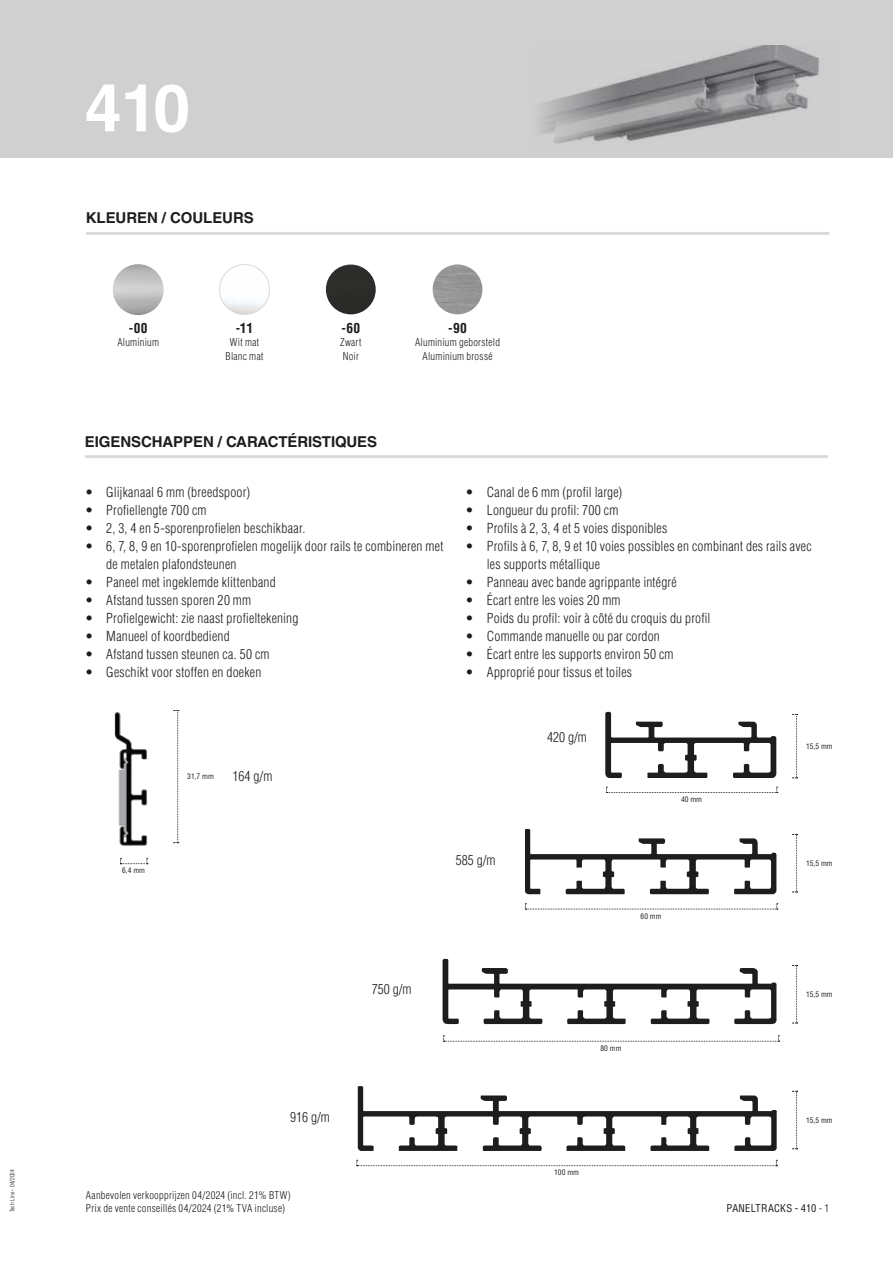
<style>
.page{position:relative;width:893px;height:1263px;background:#fff}
.page>*{position:absolute;margin:0;border:0;box-sizing:border-box;transform-origin:0 0}
.t1{font:700 66px "Helvetica LT Std";color:#fff}
.t2{font:700 15px "Helvetica LT Std";letter-spacing:-.005em;color:#1d1d1b}
.t3{font:300 condensed 13.5px/18px "Helvetica LT Std";letter-spacing:.015em;color:#1d1d1b}
.t4{font:700 condensed 13.5px "Helvetica LT Std";letter-spacing:.03em;color:#1d1d1b}
.t5{font:300 condensed 10.5px/13.5px "Helvetica LT Std";letter-spacing:.025em;color:#1d1d1b}
.t6{font:condensed 10.5px "Helvetica LT Std";letter-spacing:.02em;color:#1d1d1b}
.t7{font:condensed 7.5px "Helvetica LT Std";color:#1d1d1b}
.t8{font:300 condensed 6px "Helvetica LT Std";letter-spacing:.01em;color:#1d1d1b}
.s1{font-weight:300}
</style>
<div class="page">
<img style="left:356px;top:1087px;width:422px;height:74px">
<img style="left:605px;top:711px;width:172px;height:67px">
<img style="left:442px;top:958px;width:335px;height:67px">
<img style="left:525px;top:828px;width:252px;height:67px">
<svg style="left:606px;top:787px;width:172px;height:6px"></svg>
<svg style="left:792px;top:714px;width:6px;height:64px"></svg>
<svg style="left:792px;top:834px;width:6px;height:58px"></svg>
<svg style="left:792px;top:965px;width:6px;height:59px"></svg>
<svg style="left:792px;top:1091px;width:6px;height:58px"></svg>
<svg style="left:525px;top:903px;width:253px;height:7px"></svg>
<svg style="left:443px;top:1035px;width:336px;height:7px"></svg>
<svg style="left:356px;top:1160px;width:421px;height:6px"></svg>
<svg style="left:120px;top:858px;width:28px;height:6px"></svg>
<svg style="left:174px;top:710px;width:5px;height:133px"></svg>
<div style="left:0;top:0;width:893px;height:157px;background:#d0d0d0"></div>
<img style="left:539px;top:45px;width:281px;height:99px">
<div style="left:219px;top:264px;width:51px;height:51px;border:1px solid #dadada;border-radius:50%"></div>
<img style="left:113px;top:264px;width:51px;height:51px;border-radius:25px">
<div style="left:326px;top:265px;width:50px;height:49px;background:#2b2b2a;border-radius:25px"></div>
<img style="left:114px;top:712px;width:33px;height:133px">
<hr style="left:85px;top:455px;width:743px;height:3px;background:#dadada">
<hr style="left:86px;top:232px;width:743px;height:3px;background:#dadada">
<p class="t8" style="left:8px;top:1212px;width:45px;rotate:-90deg">Tech Line - 04/2024</p>
<h1 class="t1" style="left:85px;top:68px;width:107px">410</h1>
<p class="t2" style="left:86px;top:209px;width:169px">KLEUREN / COULEURS</p>
<p class="t4" style="left:129px;top:320px;width:20px">-00</p>
<p class="t5" style="left:117px;top:336px;width:43px">Aluminium</p>
<p class="t4" style="left:236px;top:319px;width:19px">-11</p>
<p class="t5" style="left:226px;top:336px;width:39px;text-align:center">Wit mat<br>Blanc mat</p>
<p class="t4" style="left:341px;top:320px;width:20px">-60</p>
<p class="t5" style="left:340px;top:336px;width:23px">Zwart<br>Noir</p>
<p class="t4" style="left:448px;top:320px;width:20px">-90</p>
<p class="t5" style="left:415px;top:336px;width:86px;text-align:center">Aluminium geborsteld<br>Aluminium brossé</p>
<p class="t2" style="left:85px;top:432px;width:294px">EIGENSCHAPPEN / CARACTÉRISTIQUES</p>
<p class="t3" style="left:85px;top:483px;width:167px">• Glijkanaal 6 mm (breedspoor)</p>
<p class="t3" style="left:85px;top:501px;width:123px">• Profiellengte 700 cm</p>
<p class="t3" style="left:85px;top:519px;width:222px">• 2, 3, 4 en 5-sporenprofielen beschikbaar.</p>
<p class="t3" style="left:106px;top:537px;width:339px;text-indent:-21px">• 6, 7, 8, 9 en 10-sporenprofielen mogelijk door rails te combineren met de metalen plafondsteunen</p>
<p class="t3" style="left:85px;top:573px;width:192px">• Paneel met ingeklemde klittenband</p>
<p class="t3" style="left:85px;top:591px;width:168px">• Afstand tussen sporen 20 mm</p>
<p class="t3" style="left:85px;top:609px;width:215px">• Profielgewicht: zie naast profieltekening</p>
<p class="t3" style="left:85px;top:627px;width:146px">• Manueel of koordbediend</p>
<p class="t3" style="left:85px;top:645px;width:186px">• Afstand tussen steunen ca. 50 cm</p>
<p class="t3" style="left:85px;top:663px;width:178px">• Geschikt voor stoffen en doeken</p>
<p class="t7" style="left:187px;top:772px;width:28px">31,7 mm</p>
<p class="t3" style="left:233px;top:767px;width:41px">164 g/m</p>
<p class="t3" style="left:466px;top:483px;width:158px">• Canal de 6 mm (profil large)</p>
<p class="t3" style="left:466px;top:501px;width:154px">• Longueur du profil: 700 cm</p>
<p class="t3" style="left:466px;top:519px;width:203px">• Profils à 2, 3, 4 et 5 voies disponibles</p>
<p class="t3" style="left:487px;top:537px;width:326px;text-indent:-21px">• Profils à 6, 7, 8, 9 et 10 voies possibles en combinant des rails avec les supports métallique</p>
<p class="t3" style="left:466px;top:573px;width:213px">• Panneau avec bande agrippante intégré</p>
<p class="t3" style="left:466px;top:591px;width:157px">• Écart entre les voies 20 mm</p>
<p class="t3" style="left:466px;top:609px;width:246px">• Poids du profil: voir à côté du croquis du profil</p>
<p class="t3" style="left:466px;top:627px;width:196px">• Commande manuelle ou par cordon</p>
<p class="t3" style="left:466px;top:645px;width:210px">• Écart entre les supports environ 50 cm</p>
<p class="t3" style="left:466px;top:663px;width:168px">• Approprié pour tissus et toiles</p>
<p class="t3" style="left:547px;top:728px;width:41px">420 g/m</p>
<p class="t7" style="left:681px;top:795px;width:23px">40 mm</p>
<p class="t7" style="left:806px;top:741px;width:28px">15,5 mm</p>
<p class="t7" style="left:122px;top:866px;width:24px">6,4 mm</p>
<p class="t3" style="left:456px;top:851px;width:41px">585 g/m</p>
<p class="t7" style="left:641px;top:911px;width:23px">60 mm</p>
<p class="t7" style="left:806px;top:858px;width:28px">15,5 mm</p>
<p class="t3" style="left:372px;top:980px;width:41px">750 g/m</p>
<p class="t3" style="left:290px;top:1108px;width:41px">916 g/m</p>
<p class="t5" style="left:86px;top:1188px;width:206px">Aanbevolen verkoopprijzen 04/2024 (incl. 21% BTW)<br>Prix de vente conseillés 04/2024 (21% TVA incluse)</p>
<p class="t7" style="left:600px;top:1043px;width:23px">80 mm</p>
<p class="t7" style="left:554px;top:1168px;width:26px">100 mm</p>
<p class="t7" style="left:806px;top:989px;width:28px">15,5 mm</p>
<p class="t7" style="left:806px;top:1115px;width:28px">15,5 mm</p>
<p class="t6" style="left:727px;top:1202px;width:104px">PANELTRACKS - 410 <span class="s1">- 1</span></p>
</div>
